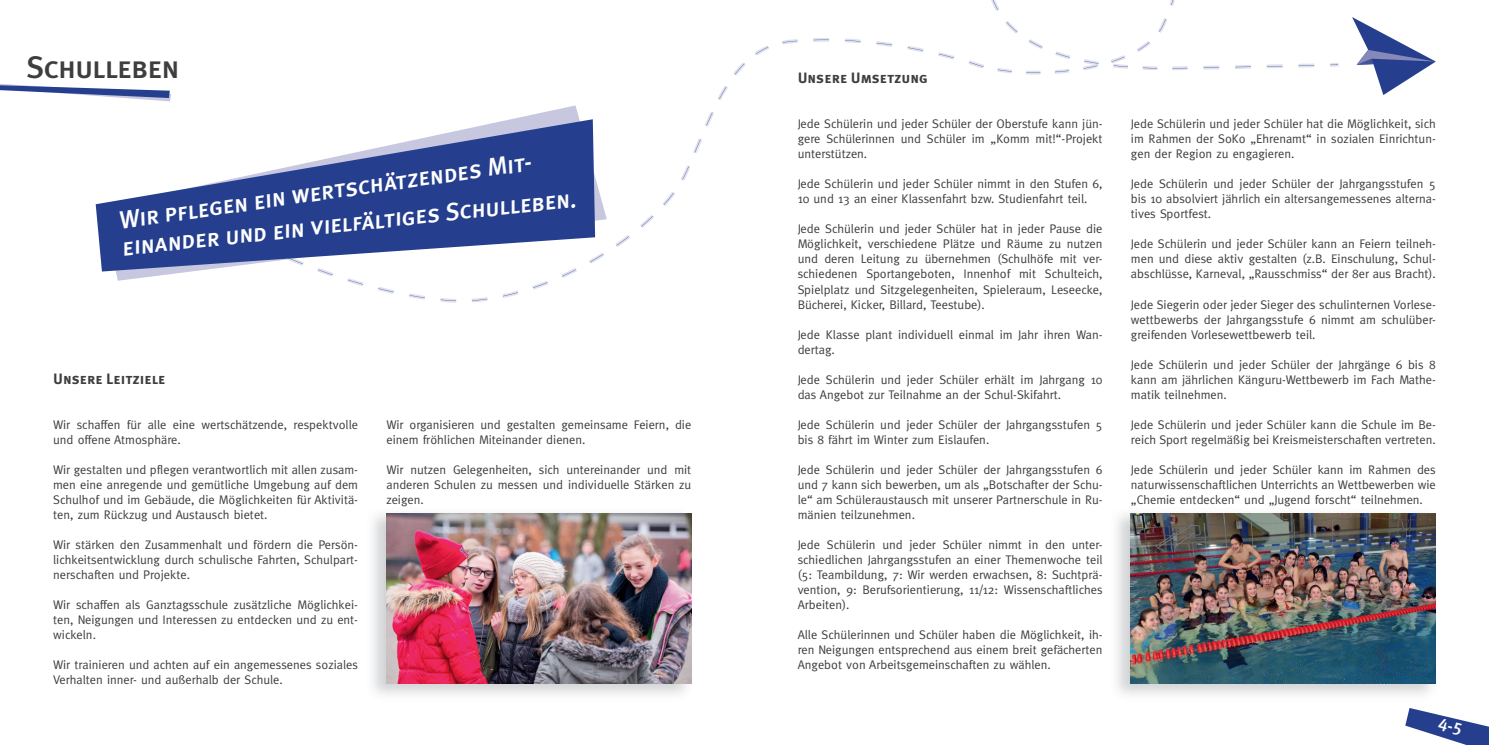
<style>
.page{position:relative;width:1489px;height:745px;background:#fff}
.page>*{position:absolute;margin:0;border:0;box-sizing:border-box;transform-origin:0 0}
.t1{font:31.25px "Meta Plus Medium Caps";letter-spacing:-.03em;color:#3e3e3f}
.t2{font:25px "Meta Plus Medium Caps";color:#fff}
.t3{font:15px "Meta Plus Bold Caps";color:#3e3e3f}
.t4{font:12.5px/15px "Meta";color:#3e3e3f;text-align:justify}
</style>
<div class="page">
<svg style="left:102px;top:271px;width:92px;height:9px"></svg>
<svg style="left:96px;top:171px;width:171px;height:100px;fill:#253f8e"></svg>
<svg style="left:1352px;top:17px;width:83px;height:78px"></svg>
<img style="left:372px;top:513px;width:320px;height:182px">
<img style="left:386px;top:513px;width:305px;height:170px">
<img style="left:1116px;top:513px;width:320px;height:182px">
<img style="left:1130px;top:513px;width:305px;height:170px">
<svg style="left:267px;top:0;width:1070px;height:301px"></svg>
<svg style="left:0;top:84px;width:171px;height:17px"></svg>
<svg style="left:1405px;top:708px;width:83px;height:36px"></svg>
<h1 class="t1" style="left:27px;top:49px;width:154px">Schulleben</h1>
<h2 class="t2" style="left:116px;top:205px;width:422px;rotate:-8deg">Wir pfl egen ein wertschätzendes Mit-</h2>
<h2 class="t2" style="left:120px;top:232px;width:458px;rotate:-6deg">einander und ein vielfältiges Schulleben.</h2>
<p class="t3" style="left:53px;top:369px;width:114px">Unsere Leitziele</p>
<p class="t4" style="left:53px;top:416px;width:306px">Wir schaffen für alle eine wertschätzende, respektvolle und offene Atmosphäre.</p>
<p class="t4" style="left:53px;top:461px;width:306px">Wir gestalten und pflegen verantwortlich mit allen zusam&shy;men eine anregende und gemütliche Umgebung auf dem Schulhof und im Gebäude, die Möglichkeiten für Aktivitä&shy;ten, zum Rückzug und Austausch bietet.</p>
<p class="t4" style="left:53px;top:536px;width:306px">Wir stärken den Zusammenhalt und fördern die Persön&shy;lichkeitsentwicklung durch schulische Fahrten, Schulpart&shy;nerschaften und Projekte.</p>
<p class="t4" style="left:53px;top:596px;width:306px">Wir schaffen als Ganztagsschule zusätzliche Möglichkei&shy;ten, Neigungen und Interessen zu entdecken und zu ent&shy;wickeln.</p>
<p class="t4" style="left:53px;top:656px;width:306px">Wir trainieren und achten auf ein angemessenes soziales<br>Verhalten inner- und außerhalb der Schule.</p>
<p class="t4" style="left:386px;top:416px;width:306px">Wir organisieren und gestalten gemeinsame Feiern, die einem fröhlichen Miteinander dienen.</p>
<p class="t4" style="left:386px;top:461px;width:306px">Wir nutzen Gelegenheiten, sich untereinander und mit anderen Schulen zu messen und individuelle Stärken zu zeigen.</p>
<p class="t3" style="left:797px;top:69px;width:132px">Unsere Umsetzung</p>
<p class="t4" style="left:797px;top:116px;width:306px">Jede Schülerin und jeder Schüler der Oberstufe kann jün&shy;gere Schülerinnen und Schüler im „Komm mit!“-Projekt unterstützen.</p>
<p class="t4" style="left:797px;top:176px;width:306px">Jede Schülerin und jeder Schüler nimmt in den Stufen 6,<br>10 und 13 an einer Klassenfahrt bzw. Studienfahrt teil.</p>
<p class="t4" style="left:797px;top:221px;width:306px">Jede Schülerin und jeder Schüler hat in jeder Pause die Möglichkeit, verschiedene Plätze und Räume zu nutzen und deren Leitung zu übernehmen (Schulhöfe mit ver&shy;schiedenen Sportangeboten, Innenhof mit Schulteich, Spielplatz und Sitzgelegenheiten, Spieleraum, Leseecke, Bücherei, Kicker, Billard, Teestube).</p>
<p class="t4" style="left:797px;top:326px;width:306px">Jede Klasse plant individuell einmal im Jahr ihren Wan&shy;dertag.</p>
<p class="t4" style="left:797px;top:371px;width:306px">Jede Schülerin und jeder Schüler erhält im Jahrgang 10 das Angebot zur Teilnahme an der Schul-Skifahrt.</p>
<p class="t4" style="left:797px;top:416px;width:306px">Jede Schülerin und jeder Schüler der Jahrgangsstufen 5 bis 8 fährt im Winter zum Eislaufen.</p>
<p class="t4" style="left:797px;top:461px;width:306px">Jede Schülerin und jeder Schüler der Jahrgangsstufen 6 und 7 kann sich bewerben, um als „Botschafter der Schu&shy;le“ am Schüleraustausch mit unserer Partnerschule in Ru&shy;mänien teilzunehmen.</p>
<p class="t4" style="left:797px;top:536px;width:306px">Jede Schülerin und jeder Schüler nimmt in den unter&shy;schiedlichen Jahrgangsstufen an einer Themenwoche teil (5: Teambildung, 7: Wir werden erwachsen, 8: Suchtprä&shy;vention, 9: Berufsorientierung, 11/12: Wissenschaftliches Arbeiten).</p>
<p class="t4" style="left:797px;top:626px;width:306px">Alle Schülerinnen und Schüler haben die Möglichkeit, ih&shy;ren Neigungen entsprechend aus einem breit gefächerten Angebot von Arbeitsgemeinschaften zu wählen.</p>
<p class="t4" style="left:1130px;top:116px;width:306px">Jede Schülerin und jeder Schüler hat die Möglichkeit, sich im Rahmen der SoKo „Ehrenamt“ in sozialen Einrichtun&shy;gen der Region zu engagieren.</p>
<p class="t4" style="left:1130px;top:176px;width:306px">Jede Schülerin und jeder Schüler der Jahrgangsstufen 5 bis 10 absolviert jährlich ein altersangemessenes alterna&shy;tives Sportfest.</p>
<p class="t4" style="left:1130px;top:236px;width:306px">Jede Schülerin und jeder Schüler kann an Feiern teilneh&shy;men und diese aktiv gestalten (z.B. Einschulung, Schul&shy;abschlüsse, Karneval, „Rausschmiss“ der 8er aus Bracht).</p>
<p class="t4" style="left:1130px;top:296px;width:306px">Jede Siegerin oder jeder Sieger des schulinternen Vorlese&shy;wettbewerbs der Jahrgangsstufe 6 nimmt am schulüber&shy;greifenden Vorlesewettbewerb teil.</p>
<p class="t4" style="left:1130px;top:356px;width:306px">Jede Schülerin und jeder Schüler der Jahrgänge 6 bis 8 kann am jährlichen Känguru-Wettbewerb im Fach Mathe&shy;matik teilnehmen.</p>
<p class="t4" style="left:1130px;top:416px;width:306px">Jede Schülerin und jeder Schüler kann die Schule im Be&shy;reich Sport regelmäßig bei Kreismeisterschaften vertreten.</p>
<p class="t4" style="left:1130px;top:461px;width:306px">Jede Schülerin und jeder Schüler kann im Rahmen des naturwissenschaftlichen Unterrichts an Wettbewerben wie „Chemie entdecken“ und „Jugend forscht“ teilnehmen.</p>
</div>
